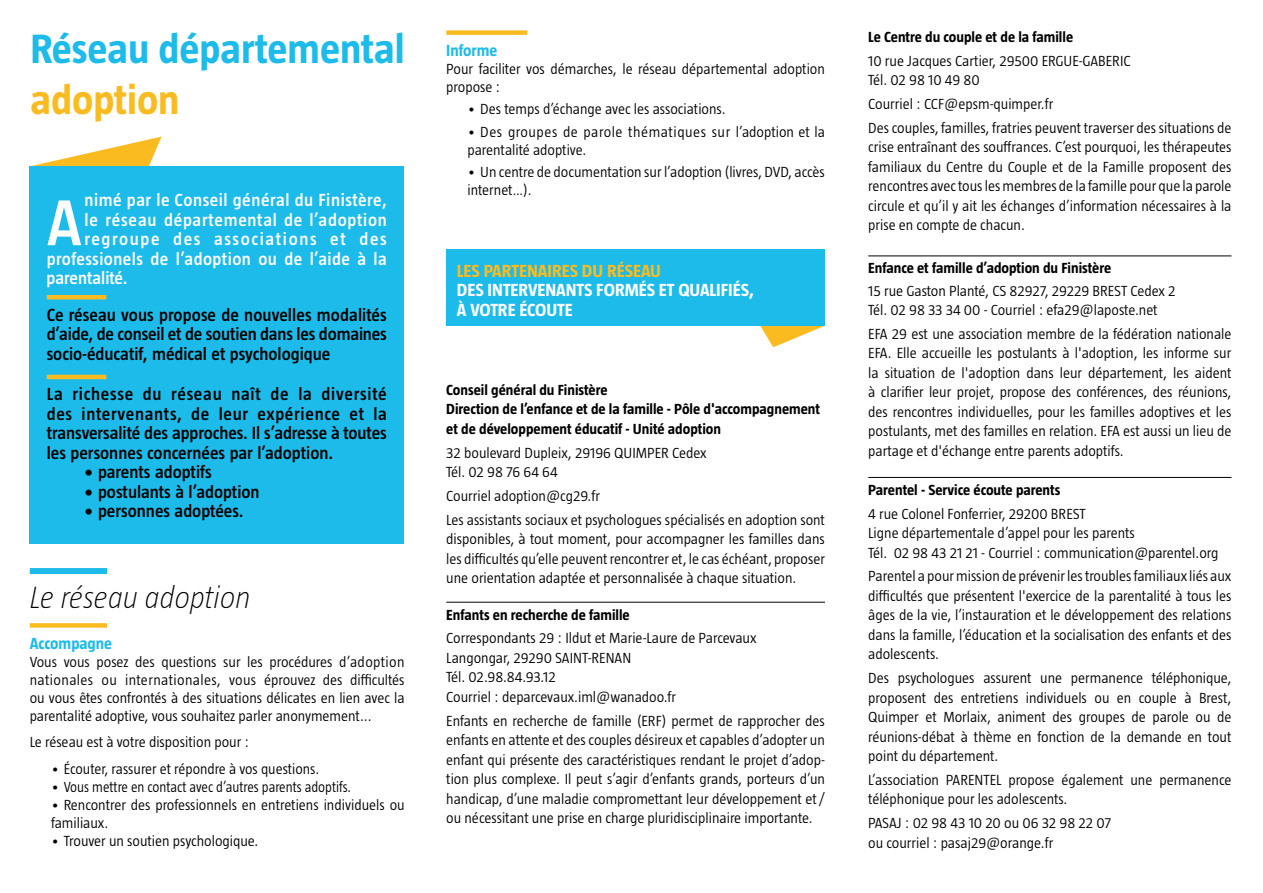
<style>
.page{position:relative;width:1263px;height:893px;background:#fff}
.page>*{position:absolute;margin:0;border:0;box-sizing:border-box;transform-origin:0 0}
.t1{font:600 66.45px "Taz";color:#fff}
.t2{font:700 42px "Taz";color:#1dbbe9}
.t3{font:700 42px "Taz";color:#fabb21}
.t4{font:italic 200 31.5px "Taz";color:#000}
.t5{font:600 18px/19.5px "Taz";color:#000;text-align:justify}
.t6{font:600 18px "Taz";letter-spacing:.03em;color:#fff}
.t7{font:700 18px/19.5px "Taz";color:#fff}
.t8{font:600 18px "Taz";letter-spacing:.09em;color:#fff}
.t9{font:700 18px "Taz";color:#fabb21}
.t10{font:600 18px "Taz";color:#fff}
.t11{font:700 16.5px "Taz";color:#1dbbe9}
.t12{font:300 15px/19.5px "Taz";color:#000}
.t13{font:700 15px/19.5px "Taz";color:#000}
</style>
<div class="page">
<svg style="left:32px;top:137px;width:130px;height:29px"></svg>
<svg style="left:760px;top:326px;width:64px;height:21px"></svg>
<div style="left:30px;top:568px;width:77px;height:6px;background:#1dbbe9"></div>
<div style="left:30px;top:623px;width:77px;height:5px;background:#fabb21"></div>
<hr style="left:446px;top:602px;width:379px;height:1px;background:#000">
<div style="left:446px;top:249px;width:379px;height:77px;background:#1dbbe9"></div>
<div style="left:30px;top:166px;width:374px;height:377px;background:#1dbbe9"></div>
<hr style="left:47px;top:295px;width:59px;height:4px;background:#fabb21">
<hr style="left:47px;top:375px;width:59px;height:4px;background:#fabb21">
<div style="left:446px;top:30px;width:81px;height:5px;background:#fabb21"></div>
<hr style="left:868px;top:256px;width:363px;height:1px;background:#000">
<hr style="left:868px;top:477px;width:363px;height:1px;background:#000">
<h2 class="t2" style="left:30px;top:26px;width:376px">Réseau départemental</h2>
<h2 class="t3" style="left:30px;top:76px;width:151px">adoption</h2>
<h1 class="t1" style="left:47px;top:185px;width:37px">A</h1>
<p class="t6" style="left:84px;top:190px;width:304px">nimé par le Conseil général du Finistère,</p>
<p class="t6" style="left:84px;top:209px;width:304px">le réseau départemental de l’adoption</p>
<p class="t8" style="left:84px;top:229px;width:304px">regroupe des associations et des</p>
<p class="t6" style="left:47px;top:248px;width:342px">professionels de l’adoption ou de l’aide à la</p>
<p class="t10" style="left:47px;top:268px;width:82px">parentalité.</p>
<p class="t5" style="left:47px;top:305px;width:342px">Ce réseau vous propose de nouvelles modalités d’aide, de conseil et de soutien dans les domaines socio-éducatif, médical et psychologique</p>
<p class="t5" style="left:47px;top:384px;width:342px">La richesse du réseau naît de la diversité des intervenants, de leur expérience et la transversalité des approches. Il s’adresse à toutes les personnes concernées par l’adoption.</p>
<p class="t5" style="left:84px;top:462px;width:130px">• parents adoptifs</p>
<p class="t5" style="left:84px;top:482px;width:177px">• postulants à l’adoption</p>
<p class="t5" style="left:84px;top:501px;width:161px">• personnes adoptées.</p>
<h3 class="t4" style="left:30px;top:580px;width:223px">Le réseau adoption</h3>
<p class="t11" style="left:30px;top:634px;width:84px">Accompagne</p>
<p class="t12" style="left:30px;top:653px;width:376px;line-height:18px;text-align:justify">Vous vous posez des questions sur les procédures d’adoption nationales ou internationales, vous éprouvez des difficultés ou vous êtes confrontés à des situations délicates en lien avec la parentalité adoptive, vous souhaitez parler anonymement...</p>
<p class="t12" style="left:30px;top:732px;width:221px">Le réseau est à votre disposition pour :</p>
<p class="t12" style="left:51px;top:759px;width:270px">• Écouter, rassurer et répondre à vos questions.</p>
<p class="t12" style="left:51px;top:777px;width:302px">• Vous mettre en contact avec d’autres parents adoptifs.</p>
<p class="t12" style="left:51px;top:796px;width:355px;line-height:18px">• Rencontrer des professionnels en entretiens individuels ou familiaux.</p>
<p class="t12" style="left:51px;top:831px;width:209px">• Trouver un soutien psychologique.</p>
<p class="t11" style="left:446px;top:41px;width:53px">Informe</p>
<p class="t12" style="left:446px;top:60px;width:380px;line-height:18px">Pour faciliter vos démarches, le réseau départemental adoption propose :</p>
<p class="t12" style="left:467px;top:99px;width:259px">• Des temps d’échange avec les associations.</p>
<p class="t12" style="left:467px;top:122px;width:359px;line-height:18px">• Des groupes de parole thématiques sur l’adoption et la parentalité adoptive.</p>
<p class="t12" style="left:467px;top:163px;width:359px;line-height:18px">• Un centre de documentation sur l’adoption (livres, DVD, accès internet…).</p>
<p class="t9" style="left:457px;top:260px;width:186px">Les partenaires du réseau</p>
<p class="t7" style="left:457px;top:280px;width:299px">Des intervenants forméS et qualifiés, à votre écoute</p>
<p class="t13" style="left:446px;top:380px;width:375px">Conseil général du Finistère<br>Direction de l’enfance et de la famille - Pôle d'accompagnement et de développement éducatif - Unité adoption</p>
<p class="t12" style="left:446px;top:443px;width:262px">32 boulevard Dupleix, 29196 QUIMPER Cedex<br>Tél. 02 98 76 64 64</p>
<p class="t12" style="left:446px;top:484px;width:380px;line-height:23.7px">Courriel adoption@cg29.fr<br>Les assistants sociaux et psychologues spécialisés en adoption sont</p>
<p class="t12" style="left:446px;top:529px;width:380px;text-align:justify">disponibles, à tout moment, pour accompagner les familles dans les difficultés qu’elle peuvent rencontrer et, le cas échéant, proposer une orientation adaptée et personnalisée à chaque situation.</p>
<p class="t13" style="left:446px;top:605px;width:185px">Enfants en recherche de famille</p>
<p class="t12" style="left:446px;top:628px;width:312px">Correspondants 29 : Ildut et Marie-Laure de Parcevaux Langongar, 29290 SAINT-RENAN<br>Tél. 02.98.84.93.12<br>Courriel : deparcevaux.iml@wanadoo.fr</p>
<p class="t12" style="left:446px;top:711px;width:380px;text-align:justify">Enfants en recherche de famille (ERF) permet de rapprocher des enfants en attente et des couples désireux et capables d’adopter un enfant qui présente des caractéristiques rendant le projet d’adop&shy;tion plus complexe. Il peut s’agir d’enfants grands, porteurs d’un handicap, d’une maladie compromettant leur développement et / ou nécessitant une prise en charge pluridisciplinaire importante.</p>
<p class="t13" style="left:868px;top:27px;width:206px">Le Centre du couple et de la famille</p>
<p class="t12" style="left:868px;top:51px;width:264px">10 rue Jacques Cartier, 29500 ERGUE-GABERIC<br>Tél. 02 98 10 49 80</p>
<p class="t12" style="left:868px;top:92px;width:365px;line-height:23.7px">Courriel : CCF@epsm-quimper.fr<br>Des couples, familles, fratries peuvent traverser des situations de</p>
<p class="t12" style="left:868px;top:137px;width:365px;text-align:justify">crise entraînant des souffrances. C’est pourquoi, les thérapeutes familiaux du Centre du Couple et de la Famille proposent des rencontres avec tous les membres de la famille pour que la parole circule et qu’il y ait les échanges d’information nécessaires à la prise en compte de chacun.</p>
<p class="t13" style="left:868px;top:258px;width:244px">Enfance et famille d’adoption du Finistère</p>
<p class="t12" style="left:868px;top:281px;width:309px">15 rue Gaston Planté, CS 82927, 29229 BREST Cedex 2<br>Tél. 02 98 33 34 00 - Courriel : efa29@laposte.net</p>
<p class="t12" style="left:868px;top:324px;width:365px;text-align:justify">EFA 29 est une association membre de la fédération nationale EFA. Elle accueille les postulants à l'adoption, les informe sur la situation de l'adoption dans leur département, les aident à clarifier leur projet, propose des conférences, des réunions, des rencontres individuelles, pour les familles adoptives et les postulants, met des familles en relation. EFA est aussi un lieu de partage et d'échange entre parents adoptifs.</p>
<p class="t13" style="left:868px;top:480px;width:194px">Parentel - Service écoute parents</p>
<p class="t12" style="left:868px;top:504px;width:352px">4 rue Colonel Fonferrier, 29200 BREST<br>Ligne départementale d’appel pour les parents<br>Tél. 02 98 43 21 21 - Courriel : communication@parentel.org</p>
<p class="t12" style="left:868px;top:566px;width:365px;text-align:justify">Parentel a pour mission de prévenir les troubles familiaux liés aux difficultés que présentent l'exercice de la parentalité à tous les âges de la vie, l’instauration et le développement des relations dans la famille, l’éducation et la socialisation des enfants et des adolescents.</p>
<p class="t12" style="left:868px;top:668px;width:365px;text-align:justify">Des psychologues assurent une permanence téléphonique, proposent des entretiens individuels ou en couple à Brest, Quimper et Morlaix, animent des groupes de parole ou de réunions-débat à thème en fonction de la demande en tout point du département.</p>
<p class="t12" style="left:868px;top:770px;width:365px">L’association PARENTEL propose également une permanence téléphonique pour les adolescents.</p>
<p class="t12" style="left:868px;top:813px;width:244px">PASAJ : 02 98 43 10 20 ou 06 32 98 22 07 ou courriel : pasaj29@orange.fr</p>
</div>
